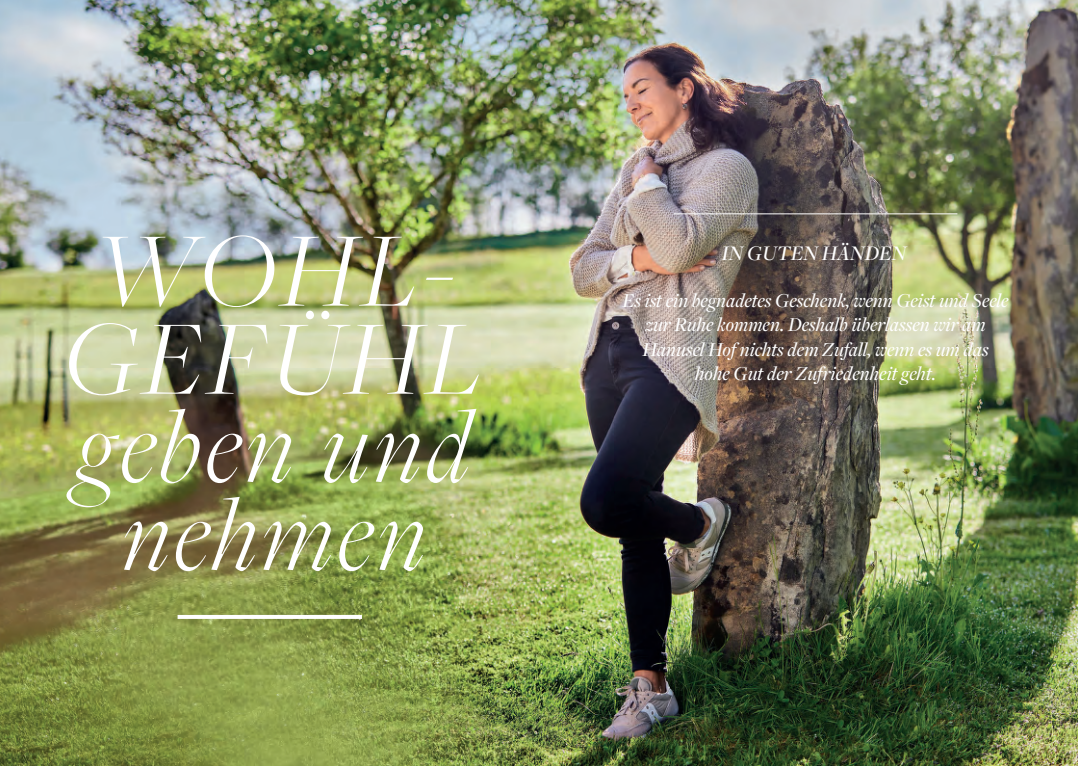
<style>
.page{position:relative;width:1078px;height:766px;background:#fff}
.page>*{position:absolute;margin:0;border:0;box-sizing:border-box;transform-origin:0 0}
.t1{font:italic 300 110px/88px "Freight Big Pro";letter-spacing:.04em;color:#fff;text-align:center}
.t2{font:italic 500 21.5px "Freight Disp Pro";color:#fff}
.t3{font:italic 500 20.5px/24.6px "Freight Disp Pro";color:#fff;text-align:center}
</style>
<div class="page">
<img style="left:0;top:0;width:1077px;height:765px">
<hr style="left:673px;top:213px;width:284px;height:1px;background:#fff">
<svg style="left:177px;top:614px;width:185px;height:4px"></svg>
<h1 class="t1" style="left:64px;top:223px;width:421px">WOHL-<br>GEFÜHL geben und nehmen</h1>
<p class="t2" style="left:721px;top:238px;width:186px">IN GUTEN HÄNDEN</p>
<p class="t3" style="left:622px;top:287px;width:388px">Es ist ein begnadetes Geschenk, wenn Geist und Seele zur Ruhe kommen. Deshalb überlassen wir am Hanusel Hof nichts dem Zufall, wenn es um das<br>hohe Gut der Zufriedenheit geht.</p>
</div>
